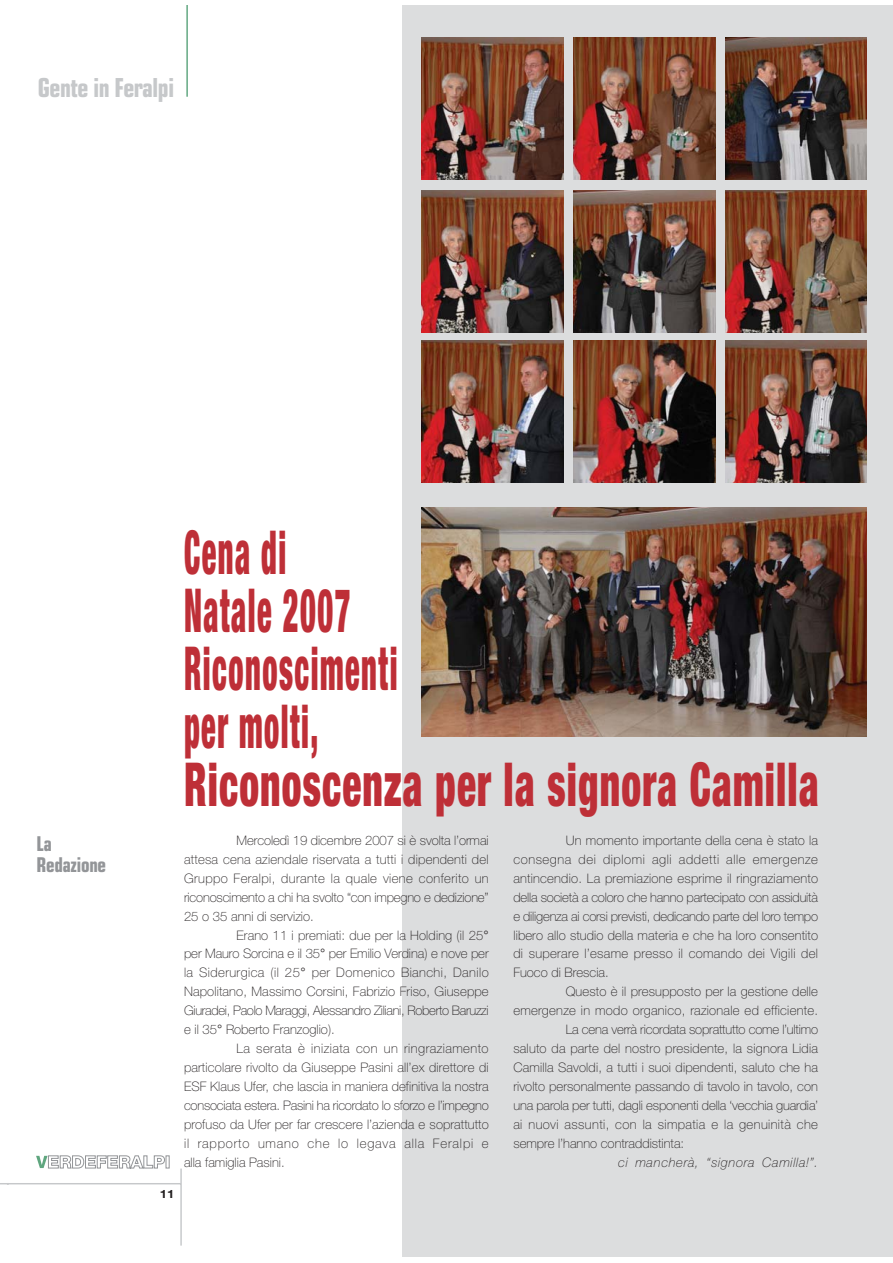
<style>
.page{position:relative;width:893px;height:1263px;background:#fff}
.page>*{position:absolute;margin:0;border:0;box-sizing:border-box;transform-origin:0 0}
.t1{font:900 condensed 60.6px/58.1px "Helvetica Neue";letter-spacing:.05em;color:#be2f37;scale:.5 1}
.t2{font:700 condensed 26.25px "Eurostile";letter-spacing:-.02em;color:#c6c8ca;scale:.9 1}
.t3{font:700 condensed 20.4px/20.9px "Eurostile";letter-spacing:-.015em;color:#939598;scale:.9 1}
.t4{font:100 13.05px "Helvetica Neue";letter-spacing:.01em;color:#231f20}
.t5{font:100 13.05px "Helvetica Neue";letter-spacing:-.015em;color:#231f20}
.t6{font:100 13.05px "Helvetica Neue";letter-spacing:.03em;color:#231f20}
.t7{font:100 13.05px "Helvetica Neue";letter-spacing:-.025em;color:#231f20}
.t8{font:100 13.05px "Helvetica Neue";letter-spacing:-.01em;color:#231f20}
.t9{font:100 13.05px "Helvetica Neue";letter-spacing:.045em;color:#231f20}
.t10{font:100 13.05px "Helvetica Neue";letter-spacing:.06em;color:#231f20}
.t11{font:100 13.05px "Helvetica Neue";letter-spacing:.035em;color:#231f20}
.t12{font:italic 100 13.05px "Helvetica Neue";letter-spacing:.05em;color:#231f20}
.t13{font:700 11.4px "Helvetica Neue";color:#231f20;scale:1.14 1}
</style>
<div class="page">
<div style="left:402px;top:6px;width:490px;height:1251px;background:#dcddde"></div>
<hr style="left:186px;top:6px;width:2px;height:91px;background:#5fa67f">
<img style="left:422px;top:37px;width:141px;height:142px">
<img style="left:573px;top:37px;width:142px;height:142px">
<img style="left:725px;top:37px;width:142px;height:142px">
<img style="left:422px;top:191px;width:141px;height:142px">
<img style="left:573px;top:191px;width:142px;height:142px">
<img style="left:725px;top:191px;width:142px;height:142px">
<img style="left:422px;top:341px;width:141px;height:142px">
<img style="left:573px;top:341px;width:142px;height:142px">
<img style="left:725px;top:341px;width:142px;height:142px">
<img style="left:421px;top:507px;width:445px;height:230px">
<svg style="left:36px;top:1155px;width:134px;height:30px"></svg>
<hr style="left:7px;top:1183px;width:174px;height:1px;background:#c6c8ca">
<hr style="left:180px;top:1169px;width:2px;height:77px;background:#c6c8ca">
<h2 class="t2" style="left:38px;top:78px;width:153px">Gente in Feralpi</h2>
<h3 class="t3" style="left:36px;top:835px;width:79px">La<br>Redazione</h3>
<p class="t13" style="left:160px;top:1190px;width:14px">11</p>
<h1 class="t1" style="left:184px;top:528px;width:1271px">Cena di<br>Natale 2007<br>Riconoscimenti<br>per molti,<br>Riconoscenza per la signora Camilla</h1>
<p class="t4" style="left:236px;top:836px;width:254px">Mercoledì 19 dicembre 2007 si è svolta l’ormai</p>
<p class="t4" style="left:184px;top:854px;width:306px">attesa cena aziendale riservata a tutti i dipendenti del</p>
<p class="t6" style="left:184px;top:873px;width:306px">Gruppo Feralpi, durante la quale viene conferito un</p>
<p class="t5" style="left:184px;top:892px;width:306px">riconoscimento a chi ha svolto “con impegno e dedizione”</p>
<p class="t4" style="left:184px;top:911px;width:131px">25 o 35 anni di servizio.</p>
<p class="t4" style="left:236px;top:930px;width:248px">Erano 11 i premiati: due per la Holding (il 25</p>
<p class="t4" style="left:184px;top:949px;width:306px">per Mauro Sorcina e il 35 per Emilio Verdina) e nove per</p>
<p class="t6" style="left:184px;top:968px;width:306px">la Siderurgica (il 25 per Domenico Bianchi, Danilo</p>
<p class="t4" style="left:184px;top:987px;width:306px">Napolitano, Massimo Corsini, Fabrizio Friso, Giuseppe</p>
<p class="t7" style="left:184px;top:1006px;width:306px">Giuradei, Paolo Maraggi, Alessandro Ziliani, Roberto Baruzzi</p>
<p class="t4" style="left:184px;top:1025px;width:152px">e il 35 Roberto Franzoglio).</p>
<p class="t11" style="left:236px;top:1044px;width:254px">La serata è iniziata con un ringraziamento</p>
<p class="t4" style="left:184px;top:1063px;width:306px">particolare rivolto da Giuseppe Pasini all’ex direttore di</p>
<p class="t4" style="left:184px;top:1082px;width:306px">ESF Klaus Ufer, che lascia in maniera definitiva la nostra</p>
<p class="t5" style="left:184px;top:1101px;width:306px">consociata estera. Pasini ha ricordato lo sforzo e l’impegno</p>
<p class="t4" style="left:184px;top:1120px;width:306px">profuso da Ufer per far crescere l’azienda e soprattutto</p>
<p class="t10" style="left:184px;top:1139px;width:306px">il rapporto umano che lo legava alla Feralpi e</p>
<p class="t4" style="left:184px;top:1157px;width:102px">alla famiglia Pasini.</p>
<p class="t4" style="left:566px;top:836px;width:254px">Un momento importante della cena è stato la</p>
<p class="t9" style="left:513px;top:854px;width:306px">consegna dei diplomi agli addetti alle emergenze</p>
<p class="t4" style="left:513px;top:873px;width:306px">antincendio. La premiazione esprime il ringraziamento</p>
<p class="t5" style="left:513px;top:892px;width:306px">della società a coloro che hanno partecipato con assiduità</p>
<p class="t5" style="left:513px;top:911px;width:306px">e diligenza ai corsi previsti, dedicando parte del loro tempo</p>
<p class="t4" style="left:513px;top:930px;width:306px">libero allo studio della materia e che ha loro consentito</p>
<p class="t4" style="left:513px;top:949px;width:306px">di superare l’esame presso il comando dei Vigili del</p>
<p class="t4" style="left:513px;top:968px;width:97px">Fuoco di Brescia.</p>
<p class="t4" style="left:566px;top:987px;width:254px">Questo è il presupposto per la gestione delle</p>
<p class="t4" style="left:513px;top:1006px;width:306px">emergenze in modo organico, razionale ed efficiente.</p>
<p class="t5" style="left:566px;top:1025px;width:254px">La cena verrà ricordata soprattutto come l’ultimo</p>
<p class="t4" style="left:513px;top:1044px;width:306px">saluto da parte del nostro presidente, la signora Lidia</p>
<p class="t4" style="left:513px;top:1063px;width:306px">Camilla Savoldi, a tutti i suoi dipendenti, saluto che ha</p>
<p class="t4" style="left:513px;top:1082px;width:306px">rivolto personalmente passando di tavolo in tavolo, con</p>
<p class="t8" style="left:513px;top:1101px;width:306px">una parola per tutti, dagli esponenti della ‘vecchia guardia’</p>
<p class="t6" style="left:513px;top:1120px;width:306px">ai nuovi assunti, con la simpatia e la genuinità che</p>
<p class="t4" style="left:513px;top:1139px;width:172px">sempre l’hanno contraddistinta:</p>
<p class="t12" style="left:618px;top:1157px;width:201px">ci mancherà, “signora Camilla!”.</p>
</div>
